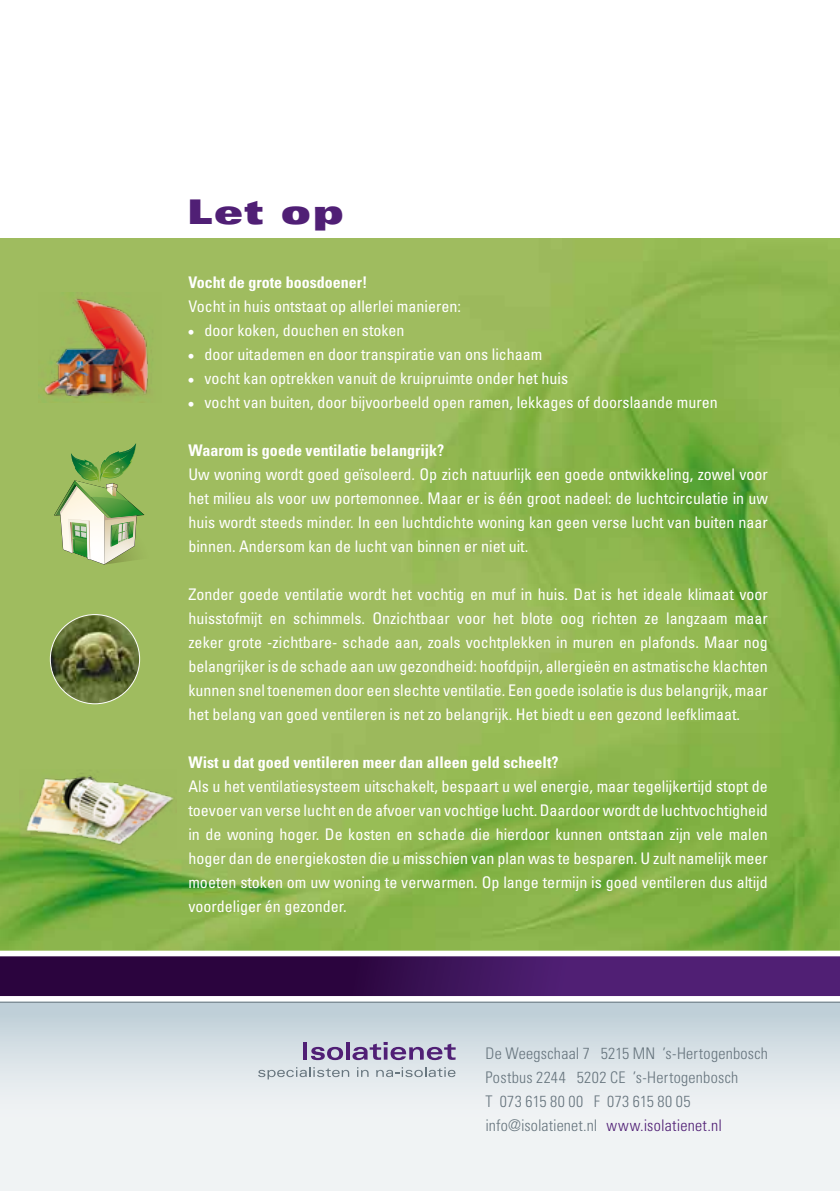
<style>
.page{position:relative;width:840px;height:1191px;background:#fff}
.page>*{position:absolute;margin:0;border:0;box-sizing:border-box;transform-origin:0 0}
.t1{font:34px "Univers LT Std X Black Ex";color:#501f75}
.t2{font:condensed 16px/24px "Univers LT Std";color:#fff;text-align:justify}
.t3{font:300 condensed 16px/24px "Univers LT Std";letter-spacing:.015em;color:#67757e}
.t4{font:700 condensed 16px "Univers LT Std";color:#fff}
.s1{color:#501f75}
</style>
<div class="page">
<div style="left:0;top:996px;width:839px;height:195px;background:#f0f3f4"></div>
<div style="left:0;top:1001px;width:839px;height:144px;background:linear-gradient(to bottom,#c0d0d8,#fafafa)"></div>
<svg style="left:0;top:956px;width:839px;height:40px;background:#3d1258"></svg>
<img style="left:0;top:238px;width:839px;height:712px">
<div style="left:0;top:996px;width:839px;height:5px;background:#fff"></div>
<svg style="left:54px;top:443px;width:101px;height:121px;background:#9ebc74"></svg>
<img style="left:38px;top:292px;width:124px;height:111px">
<img style="left:50px;top:614px;width:89px;height:90px;border-radius:45px">
<img style="left:19px;top:769px;width:158px;height:85px">
<svg style="left:258px;top:1067px;width:91px;height:12px"></svg>
<svg style="left:357px;top:1067px;width:11px;height:9px"></svg>
<svg style="left:376px;top:1067px;width:79px;height:10px"></svg>
<hr style="left:303px;top:1042px;width:4px;height:17px;background:#501f75">
<svg style="left:311px;top:1046px;width:32px;height:14px"></svg>
<hr style="left:346px;top:1042px;width:3px;height:17px;background:#501f75">
<svg style="left:352px;top:1042px;width:103px;height:18px;background:#a397ba"></svg>
<hr style="left:0;top:1001px;width:839px;height:1px;background:#67757e">
<h1 class="t1" style="left:187px;top:191px;width:158px">Let op</h1>
<p class="t4" style="left:188px;top:272px;width:180px">Vocht de grote boosdoener!</p>
<p class="t2" style="left:188px;top:294px;width:274px">Vocht in huis ontstaat op allerlei manieren:</p>
<p class="t2" style="left:188px;top:318px;width:217px">• door koken, douchen en stoken</p>
<p class="t2" style="left:188px;top:342px;width:355px">• door uitademen en door transpiratie van ons lichaam</p>
<p class="t2" style="left:188px;top:366px;width:381px">• vocht kan optrekken vanuit de kruipruimte onder het huis</p>
<p class="t2" style="left:188px;top:390px;width:530px">• vocht van buiten, door bijvoorbeeld open ramen, lekkages of doorslaande muren</p>
<p class="t4" style="left:188px;top:440px;width:257px">Waarom is goede ventilatie belangrijk?</p>
<p class="t2" style="left:188px;top:462px;width:580px">Uw woning wordt goed geïsoleerd. Op zich natuurlijk een goede ontwikkeling, zowel voor het milieu als voor uw portemonnee. Maar er is één groot nadeel: de luchtcirculatie in uw huis wordt steeds minder. In een luchtdichte woning kan geen verse lucht van buiten naar binnen. Andersom kan de lucht van binnen er niet uit.</p>
<p class="t2" style="left:188px;top:582px;width:580px">Zonder goede ventilatie wordt het vochtig en muf in huis. Dat is het ideale klimaat voor huisstofmijt en schimmels. Onzichtbaar voor het blote oog richten ze langzaam maar zeker grote -zichtbare- schade aan, zoals vochtplekken in muren en plafonds. Maar nog belangrijker is de schade aan uw gezondheid: hoofdpijn, allergieën en astmatische klachten kunnen snel toenemen door een slechte ventilatie. Een goede isolatie is dus belangrijk, maar het belang van goed ventileren is net zo belangrijk. Het biedt u een gezond leefklimaat.</p>
<p class="t4" style="left:188px;top:752px;width:371px">Wist u dat goed ventileren meer dan alleen geld scheelt?</p>
<p class="t2" style="left:188px;top:774px;width:580px">Als u het ventilatiesysteem uitschakelt, bespaart u wel energie, maar tegelijkertijd stopt de toevoer van verse lucht en de afvoer van vochtige lucht. Daardoor wordt de luchtvochtigheid in de woning hoger. De kosten en schade die hierdoor kunnen ontstaan zijn vele malen hoger dan de energiekosten die u misschien van plan was te besparen. U zult namelijk meer moeten stoken om uw woning te verwarmen. Op lange termijn is goed ventileren dus altijd voordeliger én gezonder.</p>
<p class="t3" style="left:485px;top:1041px;width:284px">De Weegschaal 7 5215 MN ’s-Hertogenbosch Postbus 2244 5202 CE ’s-Hertogenbosch<br>T 073 615 80 00 F 073 615 80 05 info@isolatienet.nl <span class="s1">www.isolatienet.nl</span></p>
</div>
